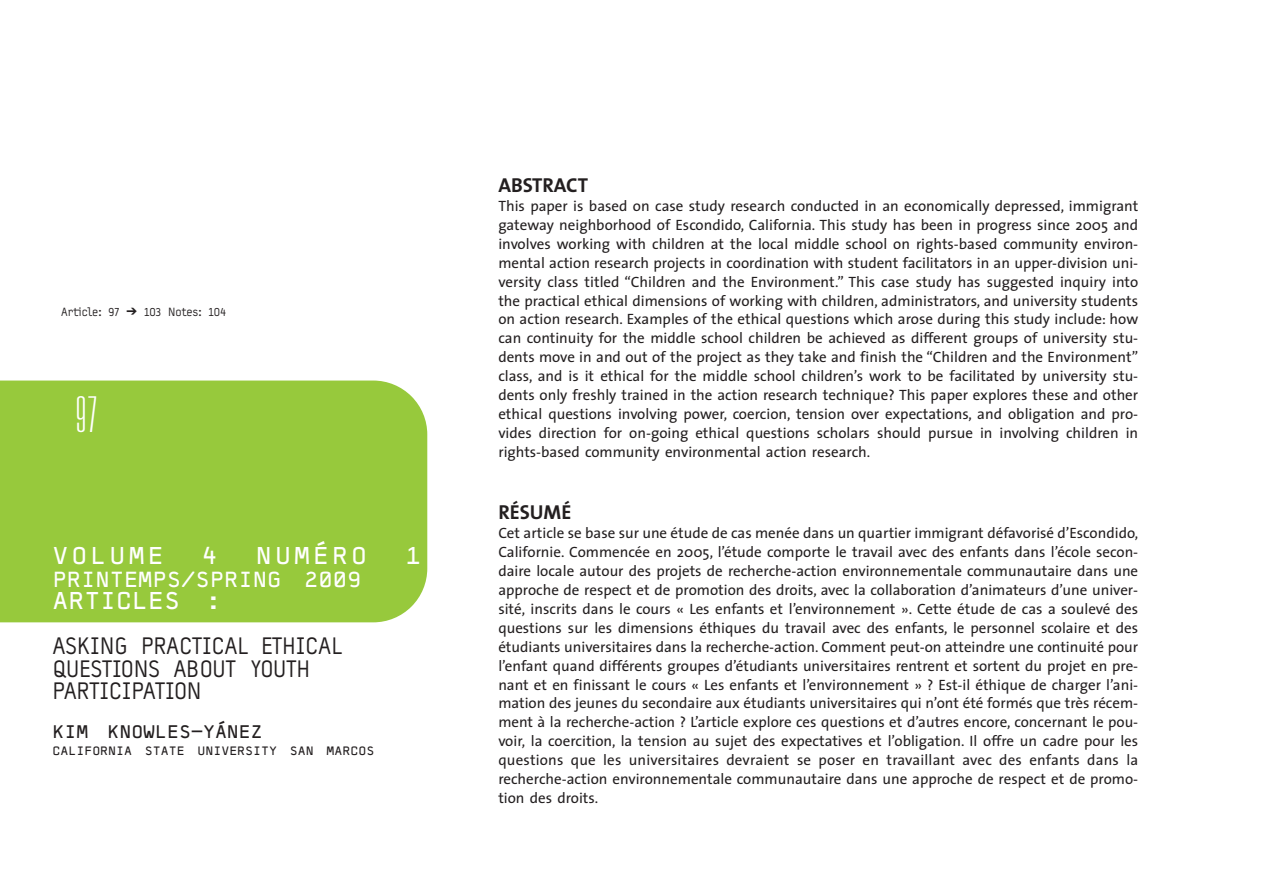
<style>
.page{position:relative;width:1263px;height:893px;background:#fff}
.page>*{position:absolute;margin:0;border:0;box-sizing:border-box;transform-origin:0 0}
.t1{font:100 ultra-condensed 49.5px "Univers";color:#fff}
.t2{font:24px/22.5px "Typestar";color:#231f20}
.t3{font:24px "Typestar OCR";letter-spacing:.13em;color:#fff}
.t4{font:24px "Typestar OCR";color:#fff}
.t5{font:21.6px "Typestar OCR";color:#fff}
.t6{font:20.25px "The Sans Bold Caps";color:#231f20}
.t7{font:18px "Typestar OCR";color:#231f20}
.t8{font:15px/18.9px "The Sans";color:#231f20;text-align:justify}
.t9{font:12px "Typestar OCR";color:#231f20}
.t10{font:12px "Typestar";letter-spacing:-.02em;color:#231f20}
</style>
<div class="page">
<div style="left:0;top:381px;width:427px;height:241px;background:#97c93c"></div>
<div style="left:54px;top:383px;width:65px;height:59px;background:#97c93c"></div>
<p class="t10" style="left:61px;top:305px;width:60px">Article: 97</p>
<p class="t10" style="left:144px;top:305px;width:84px">103 Notes: 104</p>
<h1 class="t1" style="left:76px;top:389px;width:24px">97</h1>
<h2 class="t3" style="left:52px;top:541px;width:113px">VOLUME</h2>
<h2 class="t3" style="left:202px;top:541px;width:17px">4</h2>
<h2 class="t3" style="left:256px;top:541px;width:113px">NUMÉRO</h2>
<h2 class="t3" style="left:405px;top:541px;width:17px">1</h2>
<h3 class="t5" style="left:52px;top:565px;width:310px">PRINTEMPS/SPRING 2009</h3>
<h2 class="t4" style="left:52px;top:586px;width:170px">ARTICLES :</h2>
<h2 class="t2" style="left:52px;top:635px;width:291px">ASKING PRACTICAL ETHICAL<br>QUESTIONS ABOUT YOUTH<br>PARTICIPATION</h2>
<p class="t7" style="left:52px;top:720px;width:212px">KIM KNOWLES-YÁNEZ</p>
<p class="t9" style="left:52px;top:743px;width:323px">CALIFORNIA STATE UNIVERSITY SAN MARCOS</p>
<h3 class="t6" style="left:498px;top:168px;width:91px">ABSTRACT</h3>
<p class="t8" style="left:498px;top:196px;width:641px">This paper is based on case study research conducted in an economically depressed, immigrant gateway neighborhood of Escondido, California. This study has been in progress since 2005 and involves working with children at the local middle school on rights-based community environ&shy;mental action research projects in coordination with student facilitators in an upper-division uni&shy;versity class titled “Children and the Environment.” This case study has suggested inquiry into the practical ethical dimensions of working with children, administrators, and university students on action research. Examples of the ethical questions which arose during this study include: how can continuity for the middle school children be achieved as different groups of university stu&shy;dents move in and out of the project as they take and finish the “Children and the Environment” class, and is it ethical for the middle school children’s work to be facilitated by university stu&shy;dents only freshly trained in the action research technique? This paper explores these and other ethical questions involving power, coercion, tension over expectations, and obligation and pro&shy;vides direction for on-going ethical questions scholars should pursue in involving children in rights-based community environmental action research.</p>
<h3 class="t6" style="left:498px;top:496px;width:75px">RÉSUMÉ</h3>
<p class="t8" style="left:498px;top:523px;width:641px">Cet article se base sur une étude de cas menée dans un quartier immigrant défavorisé d’Escondido, Californie. Commencée en 2005, l’étude comporte le travail avec des enfants dans l’école secon&shy;daire locale autour des projets de recherche-action environnementale communautaire dans une approche de respect et de promotion des droits, avec la collaboration d’animateurs d’une univer&shy;sité, inscrits dans le cours « Les enfants et l’environnement ». Cette étude de cas a soulevé des questions sur les dimensions éthiques du travail avec des enfants, le personnel scolaire et des étudiants universitaires dans la recherche-action. Comment peut-on atteindre une continuité pour l’enfant quand différents groupes d’étudiants universitaires rentrent et sortent du projet en pre&shy;nant et en finissant le cours « Les enfants et l’environnement » ? Est-il éthique de charger l’ani&shy;mation des jeunes du secondaire aux étudiants universitaires qui n’ont été formés que très récem&shy;ment à la recherche-action ? L’article explore ces questions et d’autres encore, concernant le pou&shy;voir, la coercition, la tension au sujet des expectatives et l’obligation. Il offre un cadre pour les questions que les universitaires devraient se poser en travaillant avec des enfants dans la recherche-action environnementale communautaire dans une approche de respect et de promo&shy;tion des droits.</p>
</div>
